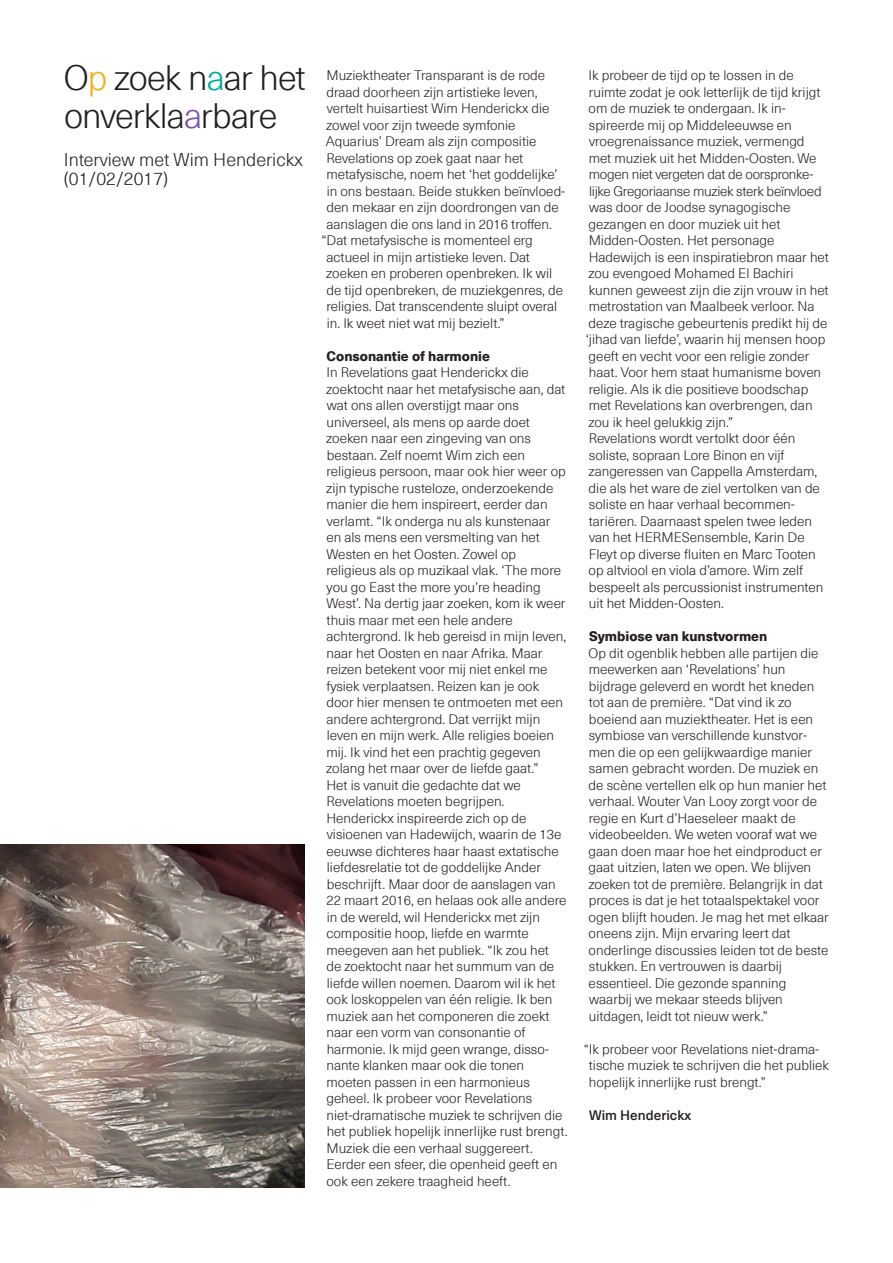
<style>
.page{position:relative;width:893px;height:1263px;background:#fff}
.page>*{position:absolute;margin:0;border:0;box-sizing:border-box;transform-origin:0 0}
.regisseur-choreograa{font:300 34.5px/37.5px "Neue Haas Unica Pro";letter-spacing:-.025em;color:#231f20}
.praktische_info{font:300 18px/19.5px "Neue Haas Unica Pro";color:#231f20}
.t1{font:300 13.5px/16.5px "Neue Haas Unica Pro";color:#231f20}
.t2{font:800 13.5px "Neue Haas Unica Pro";color:#231f20}
.t3{font:500 13.5px "Neue Haas Unica Pro";color:#231f20}
.s1{color:#faad19}
.s2{color:#00a99d}
.s3{color:#7c51a1}
</style>
<div class="page">
<img style="left:0;top:844px;width:305px;height:343px">
<p class="regisseur-choreograa" style="left:64px;top:60px;width:244px">O<span class="s1">p</span> zoek n<span class="s2">a</span>ar het onverkla<span class="s3">a</span>rbare</p>
<p class="praktische_info" style="left:64px;top:150px;width:240px">Interview met Wim Henderickx (01/02/2017)</p>
<p class="t1" style="left:326px;top:68px;width:220px">Muziektheater Transparant is de rode</p>
<p class="t1" style="left:326px;top:84px;width:213px">draad doorheen zijn artistieke leven,</p>
<p class="t1" style="left:327px;top:101px;width:224px">vertelt huisartiest Wim Henderickx die</p>
<p class="t1" style="left:326px;top:117px;width:191px">zowel voor zijn tweede symfonie</p>
<p class="t1" style="left:326px;top:134px;width:212px">Aquarius’ Dream als zijn compositie</p>
<p class="t1" style="left:326px;top:150px;width:198px">Revelations op zoek gaat naar het</p>
<p class="t1" style="left:326px;top:167px;width:233px">metafysische, noem het ‘het goddelijke’</p>
<p class="t1" style="left:327px;top:183px;width:240px">in ons bestaan. Beide stukken beïnvloed-</p>
<p class="t1" style="left:326px;top:200px;width:234px">den mekaar en zijn doordrongen van de</p>
<p class="t1" style="left:326px;top:216px;width:227px">aanslagen die ons land in 2016 troffen.</p>
<p class="t1" style="left:322px;top:233px;width:213px">“Dat metafysische is momenteel erg</p>
<p class="t1" style="left:326px;top:249px;width:205px">actueel in mijn artistieke leven. Dat</p>
<p class="t1" style="left:326px;top:266px;width:227px">zoeken en proberen openbreken. Ik wil</p>
<p class="t1" style="left:326px;top:282px;width:238px">de tijd openbreken, de muziekgenres, de</p>
<p class="t1" style="left:326px;top:299px;width:232px">religies. Dat transcendente sluipt overal</p>
<p class="t1" style="left:327px;top:315px;width:180px">in. Ik weet niet wat mij bezielt.”</p>
<p class="t2" style="left:327px;top:348px;width:165px">Consonantie of harmonie</p>
<p class="t1" style="left:326px;top:365px;width:242px">In Revelations gaat Henderickx die zoektocht naar het metafysische aan, dat wat ons allen overstijgt maar ons universeel, als mens op aarde doet zoeken naar een zingeving van ons bestaan. Zelf noemt Wim zich een religieus persoon, maar ook hier weer op zijn typische rusteloze, onderzoekende manier die hem inspireert, eerder dan verlamt. “Ik onderga nu als kunstenaar en als mens een versmelting van het Westen en het Oosten. Zowel op religieus als op muzikaal vlak. ‘The more you go East the more you’re heading West’. Na dertig jaar zoeken, kom ik weer thuis maar met een hele andere achtergrond. Ik heb gereisd in mijn leven, naar het Oosten en naar Afrika. Maar reizen betekent voor mij niet enkel me fysiek verplaatsen. Reizen kan je ook door hier mensen te ontmoeten met een andere achtergrond. Dat verrijkt mijn leven en mijn werk. Alle religies boeien mij. Ik vind het een prachtig gegeven zolang het maar over de liefde gaat.”</p>
<p class="t1" style="left:326px;top:777px;width:243px">Het is vanuit die gedachte dat we Revelations moeten begrijpen.<br>Henderickx inspireerde zich op de visioenen van Hadewijch, waarin de 13e eeuwse dichteres haar haast extatische liefdesrelatie tot de goddelijke Ander beschrijft. Maar door de aanslagen van 22 maart 2016, en helaas ook alle andere in de wereld, wil Henderickx met zijn compositie hoop, liefde en warmte meegeven aan het publiek. “Ik zou het<br>de zoektocht naar het summum van de liefde willen noemen. Daarom wil ik het ook loskoppelen van één religie. Ik ben muziek aan het componeren die zoekt naar een vorm van consonantie of harmonie. Ik mijd geen wrange, disso&shy;nante klanken maar ook die tonen moeten passen in een harmonieus geheel. Ik probeer voor Revelations niet-dramatische muziek te schrijven die het publiek hopelijk innerlijke rust brengt.<br>Muziek die een verhaal suggereert.<br>Eerder een sfeer, die openheid geeft en ook een zekere traagheid heeft.</p>
<p class="t1" style="left:586px;top:68px;width:245px">Ik probeer de tijd op te lossen in de ruimte zodat je ook letterlijk de tijd krijgt om de muziek te ondergaan. Ik in&shy;spireerde mij op Middeleeuwse en vroegrenaissance muziek, vermengd<br>met muziek uit het Midden-Oosten. We mogen niet vergeten dat de oorspronke&shy;lijke Gregoriaanse muziek sterk beïnvloed was door de Joodse synagogische gezangen en door muziek uit het Midden-Oosten. Het personage Hadewijch is een inspiratiebron maar het zou evengoed Mohamed El Bachiri kunnen geweest zijn die zijn vrouw in het metrostation van Maalbeek verloor. Na deze tragische gebeurtenis predikt hij de ‘jihad van liefde’, waarin hij mensen hoop geeft en vecht voor een religie zonder haat. Voor hem staat humanisme boven religie. Als ik die positieve boodschap met Revelations kan overbrengen, dan zou ik heel gelukkig zijn.”</p>
<p class="t1" style="left:588px;top:431px;width:233px">Revelations wordt vertolkt door één soliste, sopraan Lore Binon en vijf zangeressen van Cappella Amsterdam, die als het ware de ziel vertolken van de soliste en haar verhaal becommen-</p>
<p class="t1" style="left:589px;top:513px;width:236px">tariëren. Daarnaast spelen twee leden van het HERMESensemble, Karin De Fleyt op diverse fluiten en Marc Tooten op altviool en viola d’amore. Wim zelf bespeelt als percussionist instrumenten uit het Midden-Oosten.</p>
<p class="t2" style="left:589px;top:628px;width:180px">Symbiose van kunstvormen</p>
<p class="t1" style="left:588px;top:645px;width:242px">Op dit ogenblik hebben alle partijen die meewerken aan ‘Revelations’ hun bijdrage geleverd en wordt het kneden tot aan de première. “Dat vind ik zo boeiend aan muziektheater. Het is een symbiose van verschillende kunstvor&shy;men die op een gelijkwaardige manier samen gebracht worden. De muziek en de scène vertellen elk op hun manier het verhaal. Wouter Van Looy zorgt voor de regie en Kurt d’Haeseleer maakt de videobeelden. We weten vooraf wat we gaan doen maar hoe het eindproduct er gaat uitzien, laten we open. We blijven zoeken tot de première. Belangrijk in dat proces is dat je het totaalspektakel voor ogen blijft houden. Je mag het met elkaar oneens zijn. Mijn ervaring leert dat onderlinge discussies leiden tot de beste stukken. En vertrouwen is daarbij essentieel. Die gezonde spanning waarbij we mekaar steeds blijven uitdagen, leidt tot nieuw werk.”</p>
<p class="t1" style="left:589px;top:1041px;width:242px;text-indent:-5px">“Ik probeer voor Revelations niet-drama&shy;tische muziek te schrijven die het publiek hopelijk innerlijke rust brengt.”</p>
<p class="t3" style="left:589px;top:1107px;width:103px">Wim Henderickx</p>
</div>
